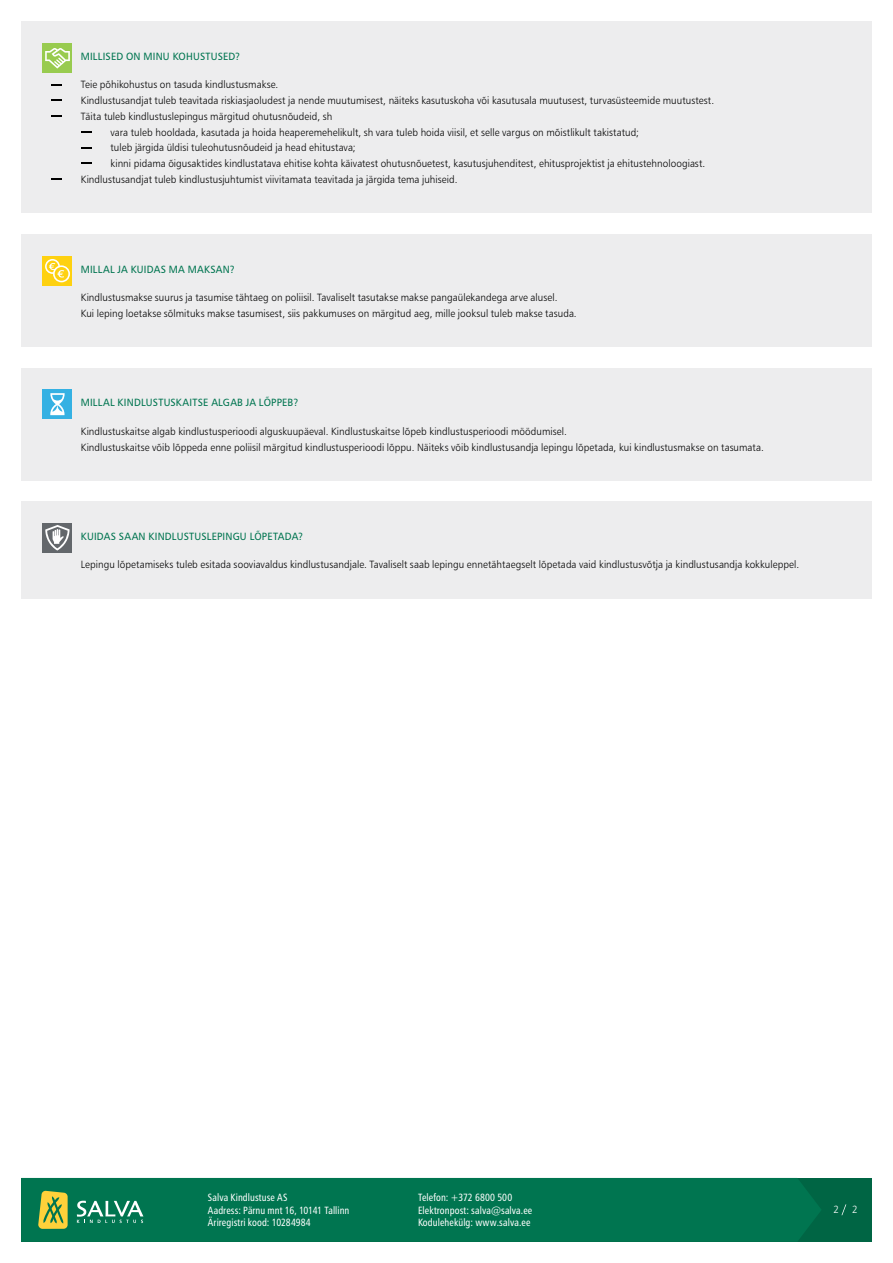
<style>
.page{position:relative;width:893px;height:1263px;background:#fff}
.page>*{position:absolute;margin:0;border:0;box-sizing:border-box;transform-origin:0 0}
.Taandreaga_tekst{font:10.5px "Humanist 777 BT Light B";letter-spacing:.005em;color:#000;scale:.95 1}
.t1{font:10.5px/12.6px "Humanist 777 BT Roman Condensed B";letter-spacing:.01em;color:#fff;scale:.95 1}
.Alapealkiri_4{font:10.5px "Humanist 777 BT Roman B";letter-spacing:.02em;color:#007550;scale:.95 1}
.Tekst{font:10.5px "Humanist 777 BT Light B";color:#fff;scale:.95 1}
</style>
<div class="page">
<div style="left:21px;top:1178px;width:851px;height:64px;background:#006544"></div>
<div style="left:21px;top:1178px;width:800px;height:64px;background:#007550"></div>
<svg style="left:38px;top:1191px;width:30px;height:38px"></svg>
<svg style="left:77px;top:1201px;width:66px;height:22px"></svg>
<div style="left:21px;top:22px;width:851px;height:191px;background:#ededee"></div>
<div style="left:43px;top:43px;width:29px;height:30px;background:#98cb4f"></div>
<svg style="left:45px;top:48px;width:25px;height:21px"></svg>
<svg style="left:51px;top:115px;width:11px;height:2px"></svg>
<svg style="left:81px;top:131px;width:11px;height:2px"></svg>
<svg style="left:51px;top:178px;width:11px;height:2px"></svg>
<svg style="left:841px;top:1204px;width:5px;height:11px"></svg>
<div style="left:21px;top:234px;width:851px;height:113px;background:#ededee"></div>
<div style="left:43px;top:256px;width:29px;height:30px;background:#fed110"></div>
<svg style="left:45px;top:259px;width:25px;height:23px"></svg>
<div style="left:21px;top:368px;width:851px;height:112px;background:#ededee"></div>
<div style="left:43px;top:389px;width:29px;height:30px;background:#35b1e3"></div>
<svg style="left:50px;top:393px;width:15px;height:22px"></svg>
<div style="left:21px;top:501px;width:851px;height:98px;background:#ededee"></div>
<div style="left:43px;top:523px;width:29px;height:29px;background:#63676b"></div>
<svg style="left:45px;top:525px;width:25px;height:25px"></svg>
<p class="Alapealkiri_4" style="left:81px;top:50px;width:169px">MILLISED ON MINU KOHUSTUSED?</p>
<p class="Taandreaga_tekst" style="left:81px;top:78px;width:209px">Teie põhikohustus on tasuda kindlustusmakse.</p>
<p class="Taandreaga_tekst" style="left:81px;top:94px;width:668px">Kindlustusandjat tuleb teavitada riskiasjaoludest ja nende muutumisest, näiteks kasutuskoha või kasutusala muutusest, turvasüsteemide muutustest.</p>
<p class="Taandreaga_tekst" style="left:81px;top:110px;width:266px">Täita tuleb kindlustuslepingus märgitud ohutusnõudeid, sh</p>
<p class="Taandreaga_tekst" style="left:111px;top:125px;width:558px">vara tuleb hooldada, kasutada ja hoida heaperemehelikult, sh vara tuleb hoida viisil, et selle vargus on mõistlikult takistatud;</p>
<p class="Taandreaga_tekst" style="left:111px;top:141px;width:259px">tuleb järgida üldisi tuleohutusnõudeid ja head ehitustava;</p>
<p class="Taandreaga_tekst" style="left:111px;top:157px;width:627px">kinni pidama õigusaktides kindlustatava ehitise kohta käivatest ohutusnõuetest, kasutusjuhenditest, ehitusprojektist ja ehitustehnoloogiast.</p>
<p class="Taandreaga_tekst" style="left:81px;top:173px;width:398px">Kindlustusandjat tuleb kindlustusjuhtumist viivitamata teavitada ja järgida tema juhiseid.</p>
<p class="Alapealkiri_4" style="left:81px;top:263px;width:164px">MILLAL JA KUIDAS MA MAKSAN?</p>
<p class="Taandreaga_tekst" style="left:81px;top:291px;width:503px">Kindlustusmakse suurus ja tasumise tähtaeg on poliisil. Tavaliselt tasutakse makse pangaülekandega arve alusel.</p>
<p class="Taandreaga_tekst" style="left:81px;top:307px;width:524px">Kui leping loetakse sõlmituks makse tasumisest, siis pakkumuses on märgitud aeg, mille jooksul tuleb makse tasuda.</p>
<p class="Alapealkiri_4" style="left:81px;top:396px;width:231px">MILLAL KINDLUSTUSKAITSE ALGAB JA LÕPPEB?</p>
<p class="Taandreaga_tekst" style="left:81px;top:425px;width:513px">Kindlustuskaitse algab kindlustusperioodi alguskuupäeval. Kindlustuskaitse lõpeb kindlustusperioodi möödumisel.</p>
<p class="Taandreaga_tekst" style="left:81px;top:440px;width:720px">Kindlustuskaitse võib lõppeda enne poliisil märgitud kindlustusperioodi lõppu. Näiteks võib kindlustusandja lepingu lõpetada, kui kindlustusmakse on tasumata.</p>
<p class="Alapealkiri_4" style="left:81px;top:529px;width:236px">KUIDAS SAAN KINDLUSTUSLEPINGU LÕPETADA?</p>
<p class="Taandreaga_tekst" style="left:81px;top:558px;width:758px">Lepingu lõpetamiseks tuleb esitada sooviavaldus kindlustusandjale. Tavaliselt saab lepingu ennetähtaegselt lõpetada vaid kindlustusvõtja ja kindlustusandja kokkuleppel.</p>
<p class="t1" style="left:208px;top:1191px;width:150px">Salva Kindlustuse AS<br>Aadress: Pärnu mnt 16, 10141 Tallinn<br>Äriregistri kood: 10284984</p>
<p class="t1" style="left:418px;top:1191px;width:122px">Telefon: +372 6800 500<br>Elektronpost: salva@salva.ee<br>Kodulehekülg: www.salva.ee</p>
<p class="Tekst" style="left:833px;top:1203px;width:7px">2</p>
<p class="Tekst" style="left:852px;top:1203px;width:7px">2</p>
</div>
